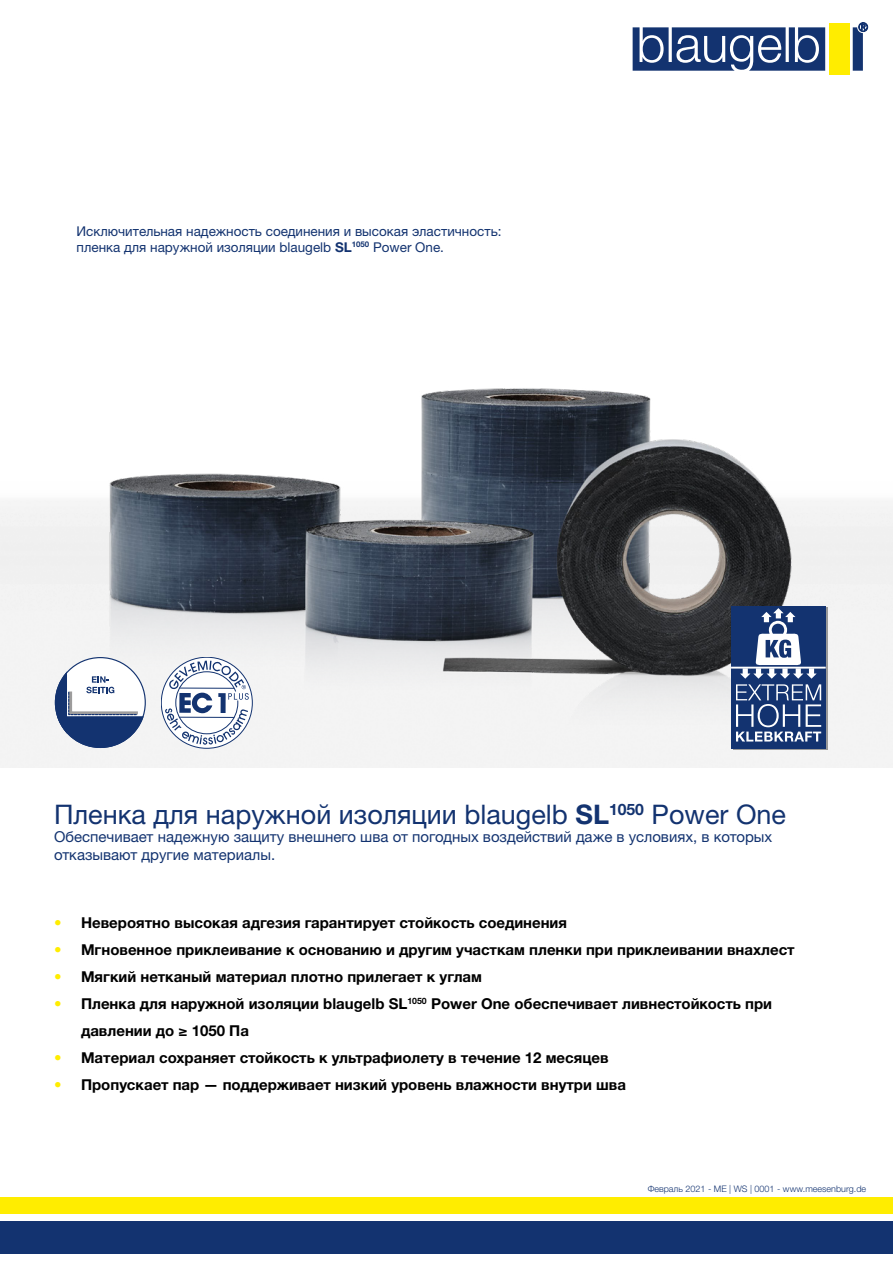
<style>
.page{position:relative;width:893px;height:1263px;background:#fff}
.page>*{position:absolute;margin:0;border:0;box-sizing:border-box;transform-origin:0 0}
.t1{font:27px "Helvetica Neue World 55 Roman";color:#133370}
.t2{font:700 15px/27px "Helvetica Neue World 75";color:#000}
.t3{font:15px/18px "Helvetica Neue World 55 Roman";color:#133370}
.t4{font:13.5px/16.2px "Helvetica Neue World 55 Roman";color:#133370}
.t5{font:9px "Helvetica Neue World 45 Lt";color:#133370}
.s1{font-family:"Helvetica Neue World 75";font-weight:700}
.s2{color:#ffed00}
</style>
<div class="page">
<img style="left:28px;top:388px;width:865px;height:379px">
<div style="left:0;top:1222px;width:893px;height:32px;background:#133370"></div>
<div style="left:0;top:1197px;width:893px;height:17px;background:#ffed00"></div>
<svg style="left:633px;top:22px;width:235px;height:49px"></svg>
<div style="left:829px;top:23px;width:20px;height:51px;background:#ffed00"></div>
<svg style="left:161px;top:657px;width:91px;height:91px"></svg>
<svg style="left:165px;top:661px;width:84px;height:84px"></svg>
<div style="left:55px;top:658px;width:90px;height:89px;background:#fff;border-radius:50%"></div>
<svg style="left:54px;top:670px;width:90px;height:78px"></svg>
<div style="left:733px;top:608px;width:95px;height:142px;background:linear-gradient(to right,#133370,#133370)"></div>
<div style="left:731px;top:606px;width:95px;height:142px;background:#133370"></div>
<hr style="left:731px;top:667px;width:95px;height:1px;background:#fff">
<svg style="left:736px;top:608px;width:85px;height:133px"></svg>
<p class="t4" style="left:77px;top:223px;width:426px">Исключительная надежность соединения и высокая эластичность: пленка для наружной изоляции blaugelb <span class="s1">SL</span><sup>1050</sup> Power One.</p>
<h1 class="t1" style="left:54px;top:798px;width:733px">Пленка для наружной изоляции blaugelb <span class="s1">SL</span><sup>1050</sup> Power One</h1>
<p class="t3" style="left:54px;top:827px;width:720px">Обеспечивает надежную защиту внешнего шва от погодных воздействий даже в условиях, в которых отказывают другие материалы.</p>
<p class="t2" style="left:54px;top:909px;width:515px"><span class="s2">•</span> Невероятно высокая адгезия гарантирует стойкость соединения</p>
<p class="t2" style="left:54px;top:936px;width:742px"><span class="s2">•</span> Мгновенное приклеивание к основанию и другим участкам пленки при приклеивании внахлест</p>
<p class="t2" style="left:54px;top:963px;width:430px"><span class="s2">•</span> Мягкий нетканый материал плотно прилегает к углам</p>
<p class="t2" style="left:81px;top:990px;width:693px;text-indent:-27px"><span class="s2">•</span> Пленка для наружной изоляции blaugelb SL<sup>1050</sup> Power One обеспечивает ливнестойкость при давлении до ≥ 1050 Па</p>
<p class="t2" style="left:54px;top:1044px;width:556px"><span class="s2">•</span> Материал сохраняет стойкость к ультрафиолету в течение 12 месяцев</p>
<p class="t2" style="left:54px;top:1071px;width:573px"><span class="s2">•</span> Пропускает пар — поддерживает низкий уровень влажности внутри шва</p>
<p class="t5" style="left:648px;top:1183px;width:220px">Февраль 2021 - ME | WS | 0001 - www.meesenburg.de</p>
</div>
